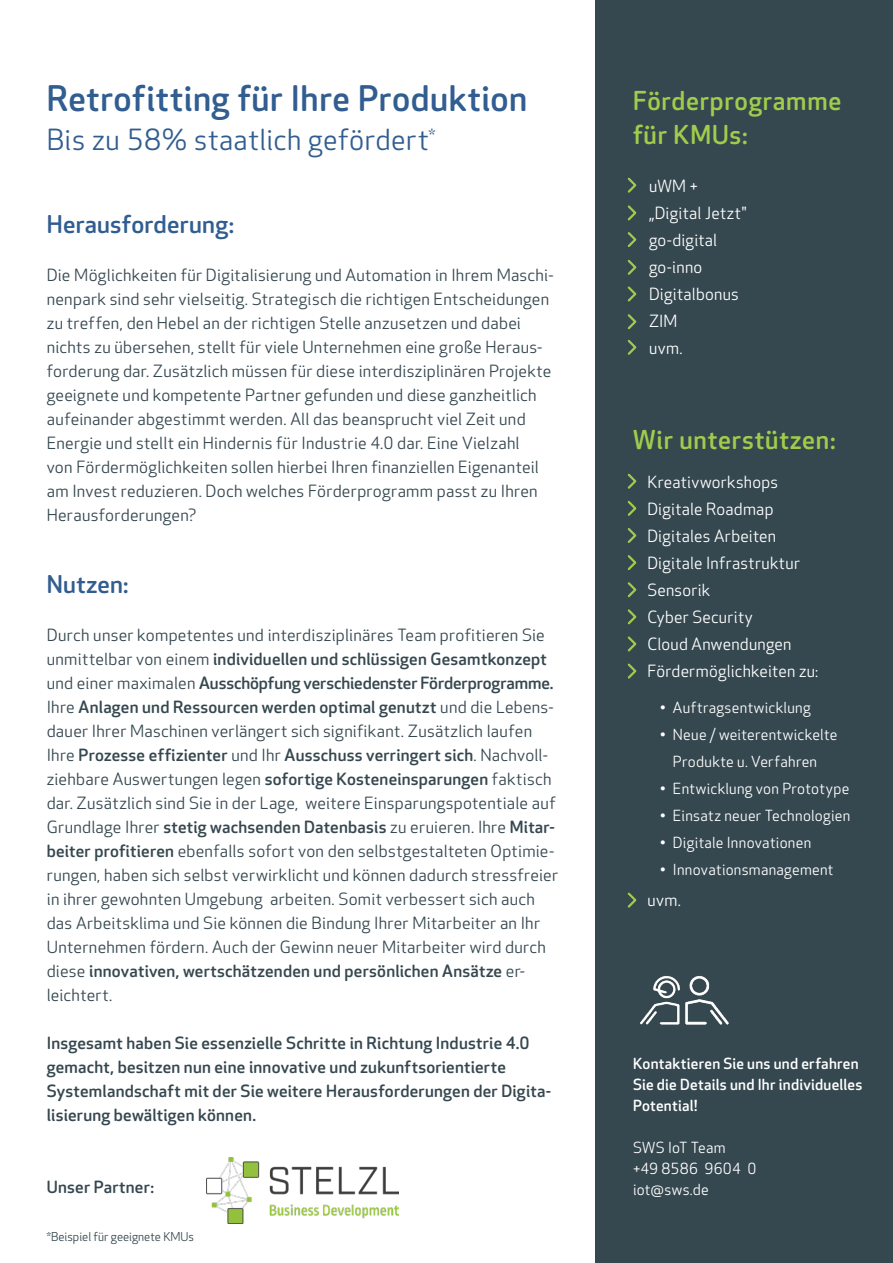
<style>
.page{position:relative;width:893px;height:1263px;background:#fff}
.page>*{position:absolute;margin:0;border:0;box-sizing:border-box;transform-origin:0 0}
.t1{font:500 34.5px "Apex Rounded";letter-spacing:.015em;color:#315d90}
.t2{font:28.5px "Apex Rounded";letter-spacing:.015em;color:#315d90}
.t3{font:500 25.5px/34.5px "Apex Rounded";letter-spacing:.03em;color:#9fcd4b}
.t4{font:500 24px "Apex Rounded";letter-spacing:.01em;color:#315d90}
.t5{font:16.5px/24px "Apex Rounded";letter-spacing:.015em;color:#35474f}
.t6{font:500 16.5px/24px "Apex Rounded";letter-spacing:.01em;color:#35474f}
.t7{font:16.5px/27px "Apex Rounded";letter-spacing:.015em;color:#fff}
.t8{font:15px/21px "Apex Rounded";letter-spacing:.02em;color:#fff}
.t9{font:500 15px/21px "Apex Rounded";letter-spacing:.015em;color:#fff}
.t10{font:12px "Apex Rounded";color:#35474f}
.s1{font-weight:500}
</style>
<div class="page">
<div style="left:595px;top:0;width:298px;height:1263px;background:#35474f"></div>
<svg style="left:627px;top:177px;width:10px;height:16px"></svg>
<svg style="left:627px;top:205px;width:10px;height:16px"></svg>
<svg style="left:627px;top:232px;width:10px;height:15px"></svg>
<svg style="left:627px;top:259px;width:10px;height:16px"></svg>
<svg style="left:627px;top:286px;width:10px;height:16px"></svg>
<svg style="left:627px;top:314px;width:10px;height:16px"></svg>
<img style="left:685px;top:976px;width:44px;height:48px">
<img style="left:640px;top:976px;width:40px;height:48px">
<svg style="left:627px;top:339px;width:10px;height:16px"></svg>
<svg style="left:627px;top:473px;width:10px;height:16px"></svg>
<svg style="left:627px;top:501px;width:10px;height:15px"></svg>
<svg style="left:627px;top:528px;width:10px;height:15px"></svg>
<svg style="left:627px;top:555px;width:10px;height:15px"></svg>
<svg style="left:627px;top:582px;width:10px;height:16px"></svg>
<svg style="left:627px;top:609px;width:10px;height:16px"></svg>
<svg style="left:627px;top:636px;width:10px;height:16px"></svg>
<svg style="left:627px;top:663px;width:10px;height:16px"></svg>
<svg style="left:627px;top:892px;width:10px;height:16px"></svg>
<img style="left:207px;top:1157px;width:192px;height:66px">
<h1 class="t1" style="left:47px;top:79px;width:482px">Retrofitting für Ihre Produktion</h1>
<h2 class="t2" style="left:47px;top:124px;width:390px">Bis zu 58% staatlich gefördert<sup>*</sup></h2>
<h3 class="t4" style="left:47px;top:210px;width:189px">Herausforderung:</h3>
<p class="t5" style="left:47px;top:263px;width:508px">Die Möglichkeiten für Digitalisierung und Automation in Ihrem Maschi&shy;nenpark sind sehr vielseitig. Strategisch die richtigen Entscheidungen zu treffen, den Hebel an der richtigen Stelle anzusetzen und dabei nichts zu übersehen, stellt für viele Unternehmen eine große Heraus&shy;forderung dar. Zusätzlich müssen für diese interdisziplinären Projekte geeignete und kompetente Partner gefunden und diese ganzheitlich aufeinander abgestimmt werden. All das beansprucht viel Zeit und Energie und stellt ein Hindernis für Industrie 4.0 dar. Eine Vielzahl<br>von Fördermöglichkeiten sollen hierbei Ihren finanziellen Eigenanteil am Invest reduzieren. Doch welches Förderprogramm passt zu Ihren Herausforderungen?</p>
<h3 class="t4" style="left:47px;top:570px;width:83px">Nutzen:</h3>
<p class="t5" style="left:47px;top:623px;width:513px">Durch unser kompetentes und interdisziplinäres Team profitieren Sie unmittelbar von einem <span class="s1">individuellen und schlüssigen Gesamtkonzept </span>und einer maximalen <span class="s1">Ausschöpfung verschiedenster Förderprogramme.<br></span>Ihre <span class="s1">Anlagen und Ressourcen werden optimal genutzt</span> und die Lebens&shy;dauer Ihrer Maschinen verlängert sich signifikant. Zusätzlich laufen Ihre <span class="s1">Prozesse effizienter</span> und Ihr <span class="s1">Ausschuss verringert sich</span>. Nachvoll&shy;ziehbare Auswertungen legen <span class="s1">sofortige Kosteneinsparungen</span> faktisch dar. Zusätzlich sind Sie in der Lage, weitere Einsparungspotentiale auf Grundlage Ihrer <span class="s1">stetig wachsenden Datenbasis</span> zu eruieren. Ihre <span class="s1">Mitar&shy;beiter profitieren</span> ebenfalls sofort von den selbstgestalteten Optimie&shy;rungen, haben sich selbst verwirklicht und können dadurch stressfreier in ihrer gewohnten Umgebung arbeiten. Somit verbessert sich auch das Arbeitsklima und Sie können die Bindung Ihrer Mitarbeiter an Ihr Unternehmen fördern. Auch der Gewinn neuer Mitarbeiter wird durch diese <span class="s1">innovativen, wertschätzenden und persönlichen Ansätze</span> er&shy;leichtert.</p>
<p class="t6" style="left:47px;top:1031px;width:506px">Insgesamt haben Sie essenzielle Schritte in Richtung Industrie 4.0 gemacht, besitzen nun eine innovative und zukunftsorientierte Systemlandschaft mit der Sie weitere Herausforderungen der Digita&shy;lisierung bewältigen können.</p>
<p class="t6" style="left:47px;top:1175px;width:109px">Unser Partner:</p>
<p class="t10" style="left:47px;top:1230px;width:149px">*Beispiel für geeignete KMUs</p>
<h3 class="t3" style="left:633px;top:84px;width:210px">Förderprogramme für KMUs:</h3>
<p class="t7" style="left:649px;top:173px;width:99px">uWM + „Digital Jetzt" go-digital go-inno<br>Digitalbonus<br>ZIM<br>uvm.</p>
<h3 class="t3" style="left:633px;top:423px;width:204px">Wir unterstützen:</h3>
<p class="t7" style="left:647px;top:469px;width:173px">Kreativworkshops<br>Digitale Roadmap<br>Digitales Arbeiten<br>Digitale Infrastruktur<br>Sensorik<br>Cyber Security<br>Cloud Anwendungen<br>Fördermöglichkeiten zu:</p>
<p class="t8" style="left:660px;top:697px;width:152px">• Auftragsentwicklung</p>
<p class="t8" style="left:660px;top:721px;width:179px;line-height:27px;text-align:center">• Neue / weiterentwickelte<br>Produkte u. Verfahren</p>
<p class="t8" style="left:660px;top:778px;width:191px">• Entwicklung von Prototype</p>
<p class="t8" style="left:660px;top:805px;width:192px">• Einsatz neuer Technologien</p>
<p class="t8" style="left:660px;top:832px;width:153px">• Digitale Innovationen</p>
<p class="t8" style="left:660px;top:859px;width:175px">• Innovationsmanagement</p>
<p class="t7" style="left:647px;top:887px;width:35px">uvm.</p>
<p class="t9" style="left:633px;top:1053px;width:231px">Kontaktieren Sie uns und erfahren<br>Sie die Details und Ihr individuelles<br>Potential!</p>
<p class="t8" style="left:633px;top:1137px;width:125px">SWS IoT Team<br>+49 8586 9604 0 iot@sws.de</p>
</div>
